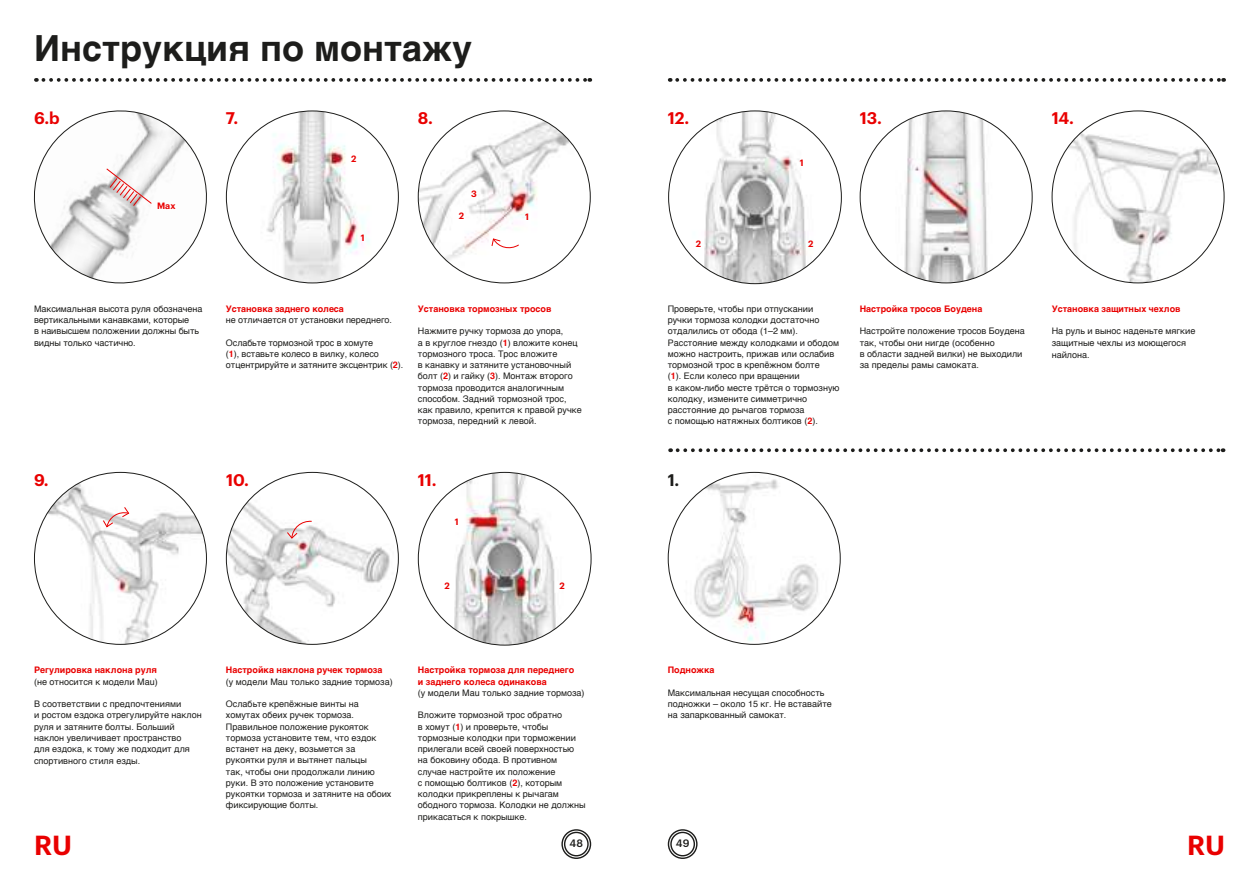
<style>
.page{position:relative;width:1259px;height:893px;background:#fff}
.page>*{position:absolute;margin:0;border:0;box-sizing:border-box;transform-origin:0 0}
.t1{font:700 36px "Helvetica";color:#1d1d1b}
.t2{font:600 27px "Graphik";color:#e90000}
.t3{font:600 16.5px "Graphik";color:#e90000}
.t4{font:600 16.5px "Graphik";color:#1d1d1b}
.t5{font:500 10.5px "Graphik";color:#1d1d1b}
.t6{font:9px/11.2px "Helvetica";color:#1d1d1b}
.t7{font:700 9px/11.2px "Helvetica";color:#e90000}
.t8{font:600 9px "Graphik";color:#e90000}
.s1{font-weight:700;color:#e90000}
</style>
<div class="page">
<svg style="left:561px;top:829px;width:30px;height:30px"></svg>
<svg style="left:668px;top:829px;width:29px;height:30px"></svg>
<img style="left:418px;top:111px;width:172px;height:172px;border-radius:86px">
<img style="left:226px;top:472px;width:172px;height:172px;border-radius:86px">
<img style="left:226px;top:111px;width:172px;height:172px;border-radius:86px">
<img style="left:34px;top:472px;width:172px;height:172px;border-radius:86px">
<svg style="left:491px;top:238px;width:29px;height:12px"></svg>
<svg style="left:102px;top:506px;width:28px;height:22px"></svg>
<svg style="left:286px;top:521px;width:26px;height:18px"></svg>
<svg style="left:33px;top:110px;width:174px;height:174px"></svg>
<img style="left:418px;top:472px;width:173px;height:173px;border-radius:86px">
<img style="left:668px;top:111px;width:173px;height:173px;border-radius:86px">
<img style="left:860px;top:111px;width:172px;height:172px;border-radius:86px">
<img style="left:1052px;top:111px;width:172px;height:172px;border-radius:86px">
<img style="left:672px;top:472px;width:168px;height:172px">
<svg style="left:677px;top:448px;width:546px;height:4px"></svg>
<svg style="left:677px;top:78px;width:547px;height:4px"></svg>
<svg style="left:43px;top:78px;width:547px;height:4px"></svg>
<h1 class="t1" style="left:34px;top:19px;width:440px">Инструкция по монтажу</h1>
<h3 class="t3" style="left:34px;top:109px;width:27px">6.b</h3>
<p class="t8" style="left:157px;top:201px;width:20px">Max</p>
<h3 class="t3" style="left:226px;top:109px;width:14px">7.</h3>
<p class="t8" style="left:351px;top:154px;width:7px">2</p>
<p class="t8" style="left:361px;top:233px;width:5px">1</p>
<h3 class="t3" style="left:418px;top:109px;width:17px">8.</h3>
<p class="t8" style="left:471px;top:189px;width:7px">3</p>
<p class="t8" style="left:459px;top:210px;width:7px">2</p>
<p class="t8" style="left:525px;top:212px;width:5px">1</p>
<p class="t6" style="left:34px;top:303px;width:170px">Максимальная высота руля обозначена вертикальными канавками, которые<br>в наивысшем положении должны быть видны только частично.</p>
<p class="t7" style="left:226px;top:303px;width:119px">Установка заднего колеса</p>
<p class="t6" style="left:226px;top:315px;width:167px">не отличается от установки переднего.</p>
<p class="t6" style="left:226px;top:337px;width:179px">Ослабьте тормозной трос в хомуте<br>(<span class="s1">1</span>), вставьте колесо в вилку, колесо отцентрируйте и затяните эксцентрик (<span class="s1">2</span>).</p>
<p class="t7" style="left:418px;top:303px;width:135px">Установка тормозных тросов</p>
<p class="t6" style="left:418px;top:326px;width:165px">Нажмите ручку тормоза до упора,<br>а в круглое гнездо (<span class="s1">1</span>) вложите конец тормозного троса. Трос вложите<br>в канавку и затяните установочный болт (<span class="s1">2</span>) и гайку (<span class="s1">3</span>). Монтаж второго тормоза проводится аналогичным способом. Задний тормозной трос, как правило, крепится к правой ручке тормоза, передний к левой.</p>
<h3 class="t3" style="left:34px;top:470px;width:16px">9.</h3>
<h3 class="t3" style="left:226px;top:470px;width:24px">10.</h3>
<h3 class="t3" style="left:418px;top:470px;width:20px">11.</h3>
<p class="t8" style="left:455px;top:517px;width:5px">1</p>
<p class="t8" style="left:444px;top:580px;width:7px">2</p>
<p class="t8" style="left:559px;top:580px;width:7px">2</p>
<p class="t7" style="left:34px;top:665px;width:124px">Регулировка наклона руля</p>
<p class="t6" style="left:34px;top:676px;width:125px">(не относится к модели Mau)</p>
<p class="t6" style="left:34px;top:698px;width:169px">В соответствии с предпочтениями<br>и ростом ездока отрегулируйте наклон руля и затяните болты. Больший наклон увеличивает пространство<br>для ездока, к тому же подходит для спортивного стиля езды.</p>
<p class="t7" style="left:226px;top:665px;width:158px">Настройка наклона ручек тормоза</p>
<p class="t6" style="left:226px;top:676px;width:168px">(у модели Mau только задние тормоза)</p>
<p class="t6" style="left:226px;top:698px;width:167px">Ослабьте крепёжные винты на хомутах обеих ручек тормоза.<br>Правильное положение рукояток тормоза установите тем, что ездок встанет на деку, возьмется за рукоятки руля и вытянет пальцы<br>так, чтобы они продолжали линию руки. В это положение установите рукоятки тормоза и затяните на обоих фиксирующие болты.</p>
<p class="t7" style="left:418px;top:665px;width:158px">Настройка тормоза для переднего и заднего колеса одинакова</p>
<p class="t6" style="left:418px;top:687px;width:168px">(у модели Mau только задние тормоза)</p>
<p class="t6" style="left:418px;top:710px;width:169px">Вложите тормозной трос обратно<br>в хомут (<span class="s1">1</span>) и проверьте, чтобы тормозные колодки при торможении прилегали всей своей поверхностью на боковину обода. В противном случае настройте их положение<br>с помощью болтиков (<span class="s1">2</span>), которым колодки прикреплены к рычагам ободного тормоза. Колодки не должны прикасаться к покрышке.</p>
<h3 class="t3" style="left:668px;top:109px;width:23px">12.</h3>
<p class="t8" style="left:800px;top:158px;width:5px">1</p>
<h3 class="t3" style="left:859px;top:109px;width:24px">13.</h3>
<h3 class="t3" style="left:1051px;top:109px;width:24px">14.</h3>
<p class="t8" style="left:695px;top:239px;width:7px">2</p>
<p class="t8" style="left:808px;top:239px;width:7px">2</p>
<p class="t6" style="left:668px;top:303px;width:173px">Проверьте, чтобы при отпускании ручки тормоза колодки достаточно отдалились от обода (1–2 мм).<br>Расстояние между колодками и ободом можно настроить, прижав или ослабив тормозной трос в крепёжном болте<br>(<span class="s1">1</span>). Если колесо при вращении<br>в каком-либо месте трётся о тормозную колодку, измените симметрично расстояние до рычагов тормоза<br>с помощью натяжных болтиков (<span class="s1">2</span>).</p>
<h3 class="t4" style="left:668px;top:470px;width:13px">1.</h3>
<p class="t7" style="left:859px;top:303px;width:124px">Настройка тросов Боудена</p>
<p class="t6" style="left:859px;top:326px;width:167px">Настройте положение тросов Боудена так, чтобы они нигде (особенно<br>в области задней вилки) не выходили за пределы рамы самоката.</p>
<p class="t7" style="left:1051px;top:303px;width:130px">Установка защитных чехлов</p>
<p class="t6" style="left:1051px;top:326px;width:145px;line-height:11.7px">На руль и вынос наденьте мягкие защитные чехлы из моющегося найлона.</p>
<p class="t7" style="left:668px;top:665px;width:48px">Подножка</p>
<p class="t6" style="left:668px;top:687px;width:165px">Максимальная несущая способность подножки – около 15 кг. Не вставайте на запаркованный самокат.</p>
<h2 class="t2" style="left:34px;top:830px;width:39px">RU</h2>
<p class="t5" style="left:569px;top:837px;width:15px">48</p>
<p class="t5" style="left:676px;top:837px;width:15px">49</p>
<h2 class="t2" style="left:1187px;top:830px;width:39px">RU</h2>
</div>
